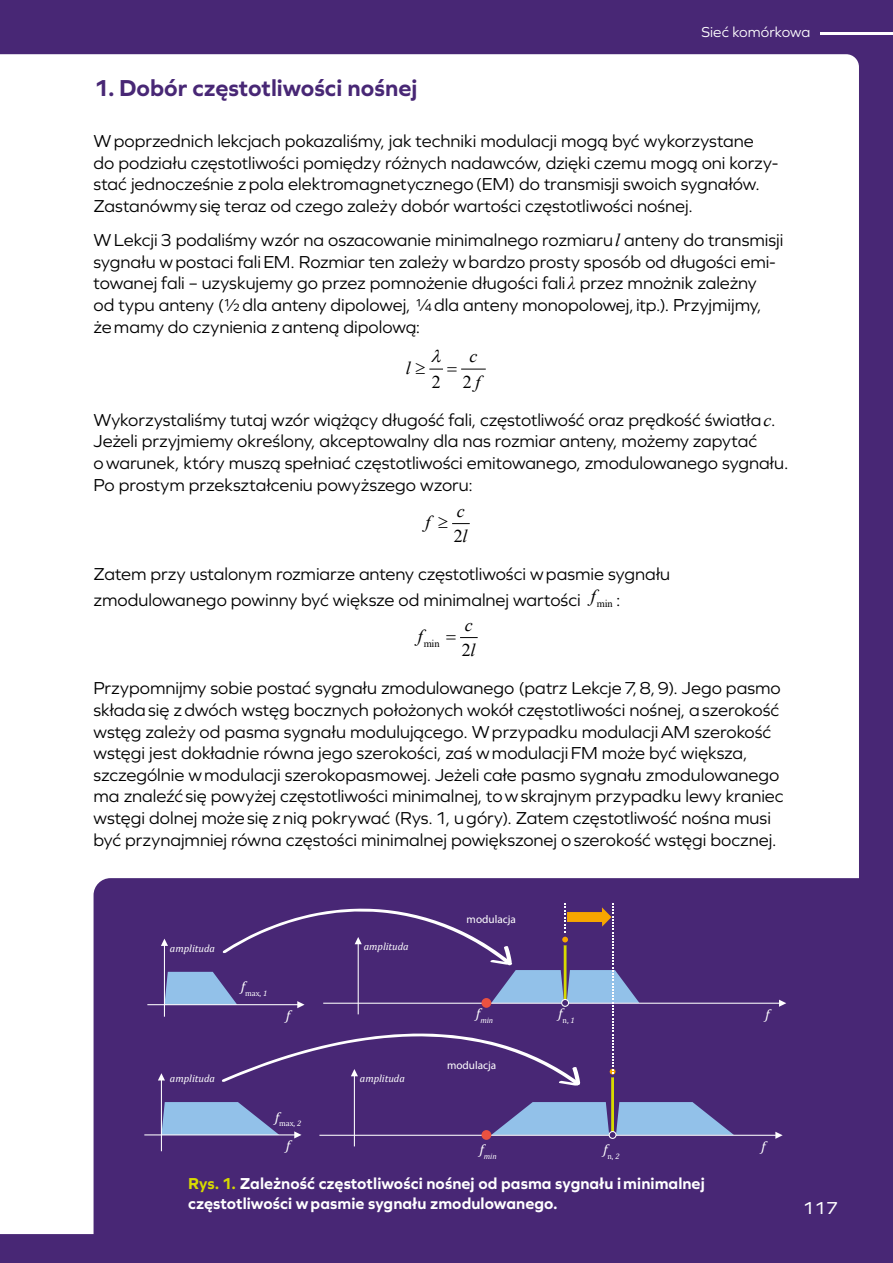
<style>
.page{position:relative;width:893px;height:1263px;background:#482775}
.page>*{position:absolute;margin:0;border:0;box-sizing:border-box;transform-origin:0 0}
.t1{font:700 24px "Graphie";color:#482775}
.podstawowy{font:18px/21.6px "Graphie";color:#000}
.t2{font:italic 18px "Times New Roman";color:#000}
.t3{font:18px "Times New Roman";color:#000}
.t4{font:18px "Graphie";color:#fff}
.podpis_rysunek{font:700 16.5px/19.8px "Graphie";letter-spacing:.005em;color:#fff}
.t5{font:15px "Graphie";letter-spacing:.005em;color:#fff}
.t6{font:italic 13.8px "Cambria";color:#fff}
.t7{font:11.25px "Myriad Pro";color:#fff}
.t8{font:italic 10.5px "Cambria";color:#fff}
.t9{font:10.35px "Times New Roman";letter-spacing:-.01em;color:#000}
.t10{font:8.1px "Cambria";color:#fff}
.t11{font:italic 8.1px "Cambria";color:#fff}
.s1{font-family:"Times New Roman";font-style:italic}
.s2{font-style:italic}
.s3{color:#d7da00}
</style>
<div class="page">
<hr style="left:820px;top:32px;width:73px;height:2px;background:#fff">
<div style="left:0;top:54px;width:859px;height:1180px;background:#fff"></div>
<svg style="left:94px;top:878px;width:765px;height:356px"></svg>
<svg style="left:453px;top:523px;width:16px;height:1px"></svg>
<svg style="left:162px;top:1102px;width:117px;height:32px"></svg>
<svg style="left:616px;top:1102px;width:118px;height:33px"></svg>
<svg style="left:491px;top:1102px;width:118px;height:33px"></svg>
<hr style="left:147px;top:1004px;width:153px;height:1px;background:#fff">
<hr style="left:144px;top:1134px;width:153px;height:1px;background:#fff">
<svg style="left:294px;top:1131px;width:8px;height:7px"></svg>
<hr style="left:323px;top:1003px;width:457px;height:1px;background:#fff">
<svg style="left:779px;top:1000px;width:7px;height:7px"></svg>
<hr style="left:161px;top:1079px;width:1px;height:72px;background:#fff">
<hr style="left:319px;top:1135px;width:457px;height:1px;background:#fff">
<svg style="left:775px;top:1132px;width:8px;height:7px"></svg>
<hr style="left:354px;top:1074px;width:1px;height:72px;background:#fff">
<hr style="left:611px;top:1072px;width:3px;height:62px;background:#d7da00">
<div style="left:609px;top:1131px;width:7px;height:7px;background:#482775;border-radius:50%"></div>
<div style="left:609px;top:1131px;width:7px;height:8px;border:1px solid #fff;border-radius:50%"></div>
<div style="left:481px;top:1130px;width:10px;height:10px;background:#ea5140;border-radius:50%"></div>
<svg style="left:158px;top:903px;width:481px;height:183px"></svg>
<svg style="left:430px;top:350px;width:55px;height:21px"></svg>
<svg style="left:447px;top:635px;width:30px;height:4px"></svg>
<p class="t5" style="left:701px;top:24px;width:110px">Sieć komórkowa</p>
<p class="t1" style="left:94px;top:73px;width:325px">1. Dobór częstotliwości nośnej</p>
<p class="podstawowy" style="left:94px;top:130px;width:686px">Wpoprzednich lekcjach pokazaliśmy, jak techniki modulacji mogą być wykorzystane do podziału częstotliwości pomiędzy różnych nadawców, dzięki czemu mogą oni korzy&shy;stać jednocześnie zpola elektromagnetycznego(EM) do transmisji swoich sygnałów.<br>Zastanówmy się teraz od czego zależy dobór wartości częstotliwości nośnej.</p>
<p class="podstawowy" style="left:94px;top:229px;width:691px">WLekcji3 podaliśmy wzór na oszacowanie minimalnego rozmiaru<span class="s1">l</span> anteny do transmisji sygnału wpostaci faliEM. Rozmiar ten zależy wbardzo prosty sposób od długości emi&shy;towanej fali – uzyskujemy go przez pomnożenie długości fali <span class="s1">λ</span> przez mnożnik zależny<br>od typu anteny (½dla anteny dipolowej, ¼dla anteny monopolowej, itp.). Przyjmijmy, żemamy do czynienia zanteną dipolową:</p>
<p class="t3" style="left:432px;top:369px;width:50px">2 2<span class="s2">f</span></p>
<p class="t2" style="left:469px;top:344px;width:9px">c</p>
<p class="t2" style="left:406px;top:355px;width:21px">l ≥</p>
<p class="podstawowy" style="left:94px;top:409px;width:696px">Wykorzystaliśmy tutaj wzór wiążący długość fali, częstotliwość oraz prędkość światła<span class="s1">c</span>.<br>Jeżeli przyjmiemy określony, akceptowalny dla nas rozmiar anteny, możemy zapytać owarunek, który muszą spełniać częstotliwości emitowanego, zmodulowanego sygnału.<br>Po prostym przekształceniu powyższego wzoru:</p>
<p class="t3" style="left:454px;top:523px;width:15px">2<span class="s2">l</span></p>
<p class="t2" style="left:457px;top:498px;width:9px">c</p>
<p class="t2" style="left:425px;top:510px;width:24px">f ≥</p>
<p class="podstawowy" style="left:94px;top:561px;width:578px;line-height:25.3px">Zatem przy ustalonym rozmiarze anteny częstotliwości wpasmie sygnału zmodulowanego powinny być większe od minimalnej wartości</p>
<p class="t2" style="left:591px;top:584px;width:7px">f</p>
<p class="podstawowy" style="left:616px;top:588px;width:6px">:</p>
<p class="t9" style="left:597px;top:596px;width:18px">min</p>
<p class="t2" style="left:465px;top:612px;width:9px">c</p>
<p class="t2" style="left:418px;top:624px;width:7px">f</p>
<p class="podstawowy" style="left:94px;top:677px;width:692px">Przypomnijmy sobie postać sygnału zmodulowanego (patrz Lekcje7,8,9). Jego pasmo składasię zdwóch wstęg bocznych położonych wokół częstotliwości nośnej, aszerokość wstęg zależy od pasma sygnału modulującego. Wprzypadku modulacjiAM szerokość wstęgi jest dokładnie równa jego szerokości, zaś wmodulacjiFM może być większa, szczególnie wmodulacji szerokopasmowej. Jeżeli całe pasmo sygnału zmodulowanego ma znaleźć się powyżej częstotliwości minimalnej, towskrajnym przypadku lewy kraniec wstęgi dolnej możesię znią pokrywać (Rys.1, ugóry). Zatem częstotliwość nośna musi być przynajmniej równa częstości minimalnej powiększonej oszerokość wstęgi bocznej.</p>
<p class="t9" style="left:424px;top:636px;width:18px">min</p>
<p class="t3" style="left:462px;top:637px;width:15px">2<span class="s2">l</span></p>
<p class="t8" style="left:170px;top:941px;width:47px">amplituda</p>
<p class="t8" style="left:364px;top:938px;width:47px">amplituda</p>
<p class="t8" style="left:170px;top:1071px;width:47px">amplituda</p>
<p class="t10" style="left:241px;top:988px;width:28px"><sup>f</sup>max, <span class="s2">1</span></p>
<p class="t6" style="left:286px;top:1006px;width:6px">f</p>
<p class="t10" style="left:275px;top:1118px;width:28px"><sup>f</sup>max, <span class="s2">2</span></p>
<p class="t6" style="left:286px;top:1135px;width:6px">f</p>
<p class="t8" style="left:360px;top:1070px;width:47px">amplituda</p>
<p class="t7" style="left:467px;top:912px;width:51px">modulacja</p>
<p class="t11" style="left:476px;top:1014px;width:18px"><sup>f</sup>min</p>
<p class="t7" style="left:447px;top:1058px;width:51px">modulacja</p>
<p class="t11" style="left:480px;top:1150px;width:18px"><sup>f</sup>min</p>
<p class="t10" style="left:558px;top:1015px;width:18px"><sup>f</sup>n, <span class="s2">1</span></p>
<p class="t10" style="left:603px;top:1151px;width:18px"><sup>f</sup>n, <span class="s2">2</span></p>
<p class="podpis_rysunek" style="left:188px;top:1173px;width:518px"><span class="s3">Rys.1.</span> Zależność częstotliwości nośnej od pasma sygnału iminimalnej częstotliwości wpasmie sygnału zmodulowanego.</p>
<p class="t6" style="left:765px;top:1004px;width:6px">f</p>
<p class="t6" style="left:762px;top:1136px;width:6px">f</p>
<p class="t4" style="left:803px;top:1197px;width:37px">117</p>
</div>
